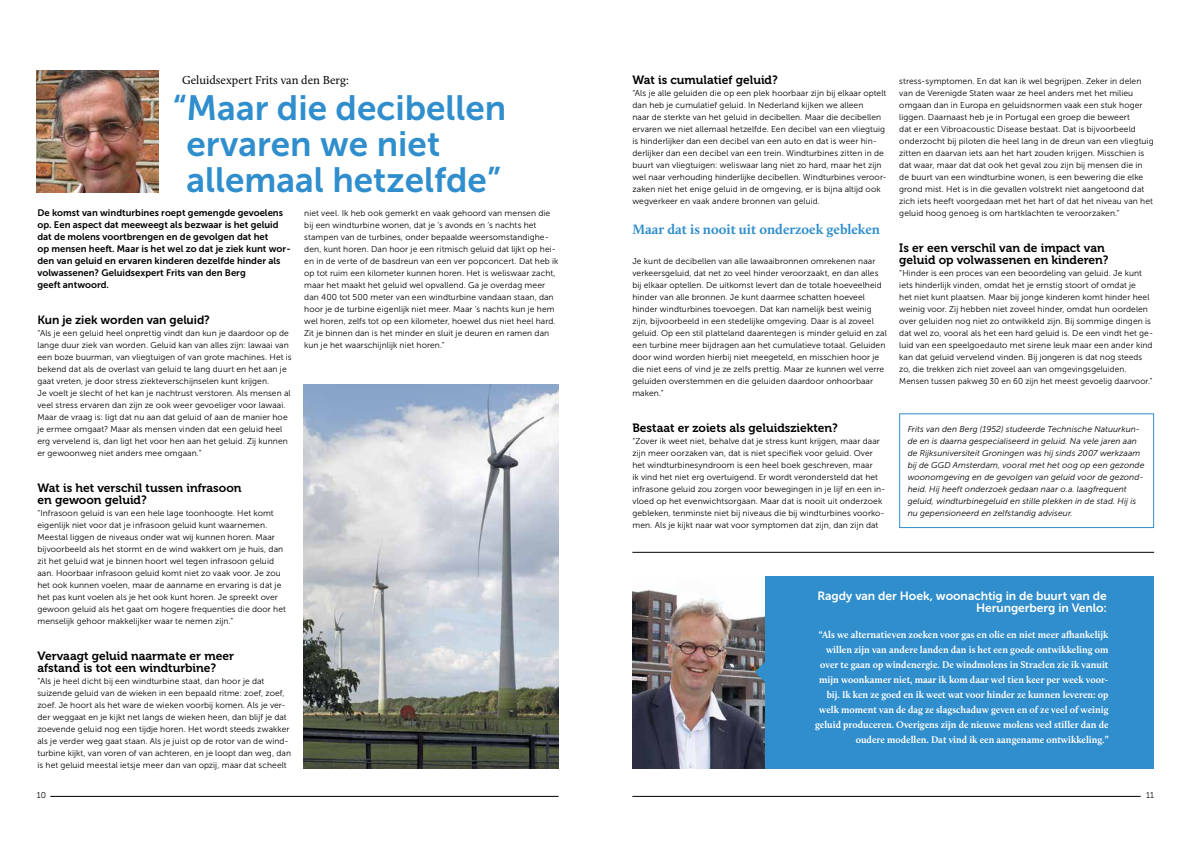
<style>
.page{position:relative;width:1191px;height:842px;background:#fff}
.page>*{position:absolute;margin:0;border:0;box-sizing:border-box;transform-origin:0 0}
.t1{font:35px/36px "Museo Sans 700";color:#308ecd}
.t2{font:700 14px "Calluna";color:#308ecd}
.t3{font:12px/12px "Museo 700";color:#000}
.t4{font:12px/12px "Museo Sans 700";letter-spacing:-.005em;color:#fff;text-align:right}
.t5{font:12px "Calluna";color:#000}
.t6{font:12px "Museo Sans 700";letter-spacing:-.005em;color:#000}
.t7{font:700 10px/15px "Calluna";color:#fff;text-align:right}
.t8{font:9.5px/12px "Museo Sans 700";color:#000}
.t9{font:8.5px/12px "Museo Sans 300";letter-spacing:.01em;color:#000}
.t10{font:italic 8.5px/12px "Museo Sans 300";letter-spacing:.01em;color:#000}
</style>
<div class="page">
<hr style="left:50px;top:796px;width:508px;height:1px;background:#000">
<hr style="left:632px;top:796px;width:508px;height:1px;background:#000">
<img style="left:37px;top:71px;width:121px;height:121px">
<img style="left:303px;top:384px;width:255px;height:384px">
<img style="left:632px;top:589px;width:133px;height:179px">
<svg style="left:755px;top:661px;width:10px;height:22px"></svg>
<div style="left:765px;top:576px;width:389px;height:192px;background:#308ecd"></div>
<hr style="left:632px;top:552px;width:522px;height:1px;background:#000">
<div style="left:899px;top:414px;width:254px;height:114px;border:1px solid #308ecd"></div>
<h3 class="t5" style="left:182px;top:73px;width:168px">Geluidsexpert Frits van den Berg:</h3>
<h1 class="t1" style="left:186px;top:90px;width:321px;text-indent:-14px">“Maar die decibellen ervaren we niet allemaal hetzelfde”</h1>
<p class="t8" style="left:37px;top:207px;width:255px">De komst van windturbines roept gemengde gevoelens op. Een aspect dat meeweegt als bezwaar is het geluid dat de molens voortbrengen en de gevolgen dat het<br>op mensen heeft. Maar is het wel zo dat je ziek kunt wor&shy;den van geluid en ervaren kinderen dezelfde hinder als volwassenen? Geluidsexpert Frits van den Berg<br>geeft antwoord.</p>
<h3 class="t6" style="left:37px;top:313px;width:174px">Kun je ziek worden van geluid?</h3>
<p class="t9" style="left:37px;top:327px;width:256px">“Als je een geluid heel onprettig vindt dan kun je daardoor op de lange duur ziek van worden. Geluid kan van alles zijn: lawaai van een boze buurman, van vliegtuigen of van grote machines. Het is bekend dat als de overlast van geluid te lang duurt en het aan je gaat vreten, je door stress ziekteverschijnselen kunt krijgen.<br>Je voelt je slecht of het kan je nachtrust verstoren. Als mensen al veel stress ervaren dan zijn ze ook weer gevoeliger voor lawaai.<br>Maar de vraag is: ligt dat nu aan dat geluid of aan de manier hoe je ermee omgaat? Maar als mensen vinden dat een geluid heel erg vervelend is, dan ligt het voor hen aan het geluid. Zij kunnen er gewoonweg niet anders mee omgaan.”</p>
<h3 class="t3" style="left:37px;top:482px;width:206px">Wat is het verschil tussen infrasoon en gewoon geluid?</h3>
<p class="t9" style="left:37px;top:507px;width:250px">“Infrasoon geluid is van een hele lage toonhoogte. Het komt eigenlijk niet voor dat je infrasoon geluid kunt waarnemen.<br>Meestal liggen de niveaus onder wat wij kunnen horen. Maar bijvoorbeeld als het stormt en de wind wakkert om je huis, dan zit het geluid wat je binnen hoort wel tegen infrasoon geluid aan. Hoorbaar infrasoon geluid komt niet zo vaak voor. Je zou het ook kunnen voelen, maar de aanname en ervaring is dat je het pas kunt voelen als je het ook kunt horen. Je spreekt over gewoon geluid als het gaat om hogere frequenties die door het menselijk gehoor makkelijker waar te nemen zijn.”</p>
<h3 class="t3" style="left:37px;top:650px;width:198px">Vervaagt geluid naarmate er meer afstand is tot een windturbine?</h3>
<p class="t9" style="left:37px;top:675px;width:255px">“Als je heel dicht bij een windturbine staat, dan hoor je dat suizende geluid van de wieken in een bepaald ritme: zoef, zoef, zoef. Je hoort als het ware de wieken voorbij komen. Als je ver&shy;der weggaat en je kijkt net langs de wieken heen, dan blijf je dat zoevende geluid nog een tijdje horen. Het wordt steeds zwakker als je verder weg gaat staan. Als je juist op de rotor van de wind&shy;turbine kijkt, van voren of van achteren, en je loopt dan weg, dan is het geluid meestal ietsje meer dan van opzij, maar dat scheelt</p>
<p class="t9" style="left:304px;top:207px;width:256px">niet veel. Ik heb ook gemerkt en vaak gehoord van mensen die bij een windturbine wonen, dat je ’s avonds en ‘s nachts het stampen van de turbines, onder bepaalde weersomstandighe&shy;den, kunt horen. Dan hoor je een ritmisch geluid dat lijkt op hei&shy;en in de verte of de basdreun van een ver popconcert. Dat heb ik op tot ruim een kilometer kunnen horen. Het is weliswaar zacht, maar het maakt het geluid wel opvallend. Ga je overdag meer dan 400 tot 500 meter van een windturbine vandaan staan, dan hoor je de turbine eigenlijk niet meer. Maar ‘s nachts kun je hem wel horen, zelfs tot op een kilometer, hoewel dus niet heel hard.<br>Zit je binnen dan is het minder en sluit je deuren en ramen dan kun je het waarschijnlijk niet horen.”</p>
<h3 class="t3" style="left:632px;top:74px;width:147px">Wat is cumulatief geluid?</h3>
<p class="t9" style="left:632px;top:87px;width:256px">“Als je alle geluiden die op een plek hoorbaar zijn bij elkaar optelt dan heb je cumulatief geluid. In Nederland kijken we alleen<br>naar de sterkte van het geluid in decibellen. Maar die decibellen ervaren we niet allemaal hetzelfde. Een decibel van een vliegtuig is hinderlijker dan een decibel van een auto en dat is weer hin&shy;derlijker dan een decibel van een trein. Windturbines zitten in de buurt van vliegtuigen: weliswaar lang niet zo hard, maar het zijn wel naar verhouding hinderlijke decibellen. Windturbines veroor&shy;zaken niet het enige geluid in de omgeving, er is bijna altijd ook wegverkeer en vaak andere bronnen van geluid.</p>
<h2 class="t2" style="left:632px;top:221px;width:249px">Maar dat is nooit uit onderzoek gebleken</h2>
<p class="t9" style="left:632px;top:255px;width:256px">Je kunt de decibellen van alle lawaaibronnen omrekenen naar verkeersgeluid, dat net zo veel hinder veroorzaakt, en dan alles bij elkaar optellen. De uitkomst levert dan de totale hoeveelheid hinder van alle bronnen. Je kunt daarmee schatten hoeveel hinder windturbines toevoegen. Dat kan namelijk best weinig zijn, bijvoorbeeld in een stedelijke omgeving. Daar is al zoveel geluid. Op een stil platteland daarentegen is minder geluid en zal een turbine meer bijdragen aan het cumulatieve totaal. Geluiden door wind worden hierbij niet meegeteld, en misschien hoor je die niet eens of vind je ze zelfs prettig. Maar ze kunnen wel verre geluiden overstemmen en die geluiden daardoor onhoorbaar maken.”</p>
<h3 class="t3" style="left:632px;top:422px;width:207px">Bestaat er zoiets als geluidsziekten?</h3>
<p class="t9" style="left:632px;top:435px;width:254px">“Zover ik weet niet, behalve dat je stress kunt krijgen, maar daar zijn meer oorzaken van, dat is niet specifiek voor geluid. Over het windturbinesyndroom is een heel boek geschreven, maar<br>ik vind het niet erg overtuigend. Er wordt verondersteld dat het infrasone geluid zou zorgen voor bewegingen in je lijf en een in&shy;vloed op het evenwichtsorgaan. Maar dat is nooit uit onderzoek gebleken, tenminste niet bij niveaus die bij windturbines voorko&shy;men. Als je kijkt naar wat voor symptomen dat zijn, dan zijn dat</p>
<p class="t9" style="left:899px;top:75px;width:256px">stress-symptomen. En dat kan ik wel begrijpen. Zeker in delen van de Verenigde Staten waar ze heel anders met het milieu omgaan dan in Europa en geluidsnormen vaak een stuk hoger liggen. Daarnaast heb je in Portugal een groep die beweert<br>dat er een Vibroacoustic Disease bestaat. Dat is bijvoorbeeld onderzocht bij piloten die heel lang in de dreun van een vliegtuig zitten en daarvan iets aan het hart zouden krijgen. Misschien is dat waar, maar dat dat ook het geval zou zijn bij mensen die in de buurt van een windturbine wonen, is een bewering die elke grond mist. Het is in die gevallen volstrekt niet aangetoond dat zich iets heeft voorgedaan met het hart of dat het niveau van het geluid hoog genoeg is om hartklachten te veroorzaken.”</p>
<h3 class="t3" style="left:899px;top:242px;width:211px">Is er een verschil van de impact van geluid op volwassenen en kinderen?</h3>
<p class="t9" style="left:899px;top:267px;width:255px">“Hinder is een proces van een beoordeling van geluid. Je kunt iets hinderlijk vinden, omdat het je ernstig stoort of omdat je<br>het niet kunt plaatsen. Maar bij jonge kinderen komt hinder heel weinig voor. Zij hebben niet zoveel hinder, omdat hun oordelen over geluiden nog niet zo ontwikkeld zijn. Bij sommige dingen is dat wel zo, vooral als het een hard geluid is. De een vindt het ge&shy;luid van een speelgoedauto met sirene leuk maar een ander kind kan dat geluid vervelend vinden. Bij jongeren is dat nog steeds zo, die trekken zich niet zoveel aan van omgevingsgeluiden.<br>Mensen tussen pakweg 30 en 60 zijn het meest gevoelig daarvoor.”</p>
<p class="t10" style="left:907px;top:423px;width:238px">Frits van den Berg (1952) studeerde Technische Natuurkun&shy;de en is daarna gespecialiseerd in geluid. Na vele jaren aan de Rijksuniversiteit Groningen was hij sinds 2007 werkzaam bij de GGD Amsterdam, vooral met het oog op een gezonde woonomgeving en de gevolgen van geluid voor de gezond&shy;heid. Hij heeft onderzoek gedaan naar o.a. laagfrequent geluid, windturbinegeluid en stille plekken in de stad. Hij is nu gepensioneerd en zelfstandig adviseur.</p>
<h3 class="t4" style="left:817px;top:590px;width:291px">Ragdy van der Hoek, woonachtig in de buurt van de<br>Herungerberg in Venlo:</h3>
<p class="t7" style="left:815px;top:626px;width:295px">“Als we alternatieven zoeken voor gas en olie en niet meer afhankelijk willen zijn van andere landen dan is het een goede ontwikkeling om over te gaan op windenergie. De windmolens in Straelen zie ik vanuit mijn woonkamer niet, maar ik kom daar wel tien keer per week voor&shy;bij. Ik ken ze goed en ik weet wat voor hinder ze kunnen leveren: op welk moment van de dag ze slagschaduw geven en of ze veel of weinig geluid produceren. Overigens zijn de nieuwe molens veel stiller dan de oudere modellen. Dat vind ik een aangename ontwikkeling.”</p>
<p class="t9" style="left:37px;top:790px;width:11px">10</p>
<p class="t9" style="left:1146px;top:790px;width:9px">11</p>
</div>
